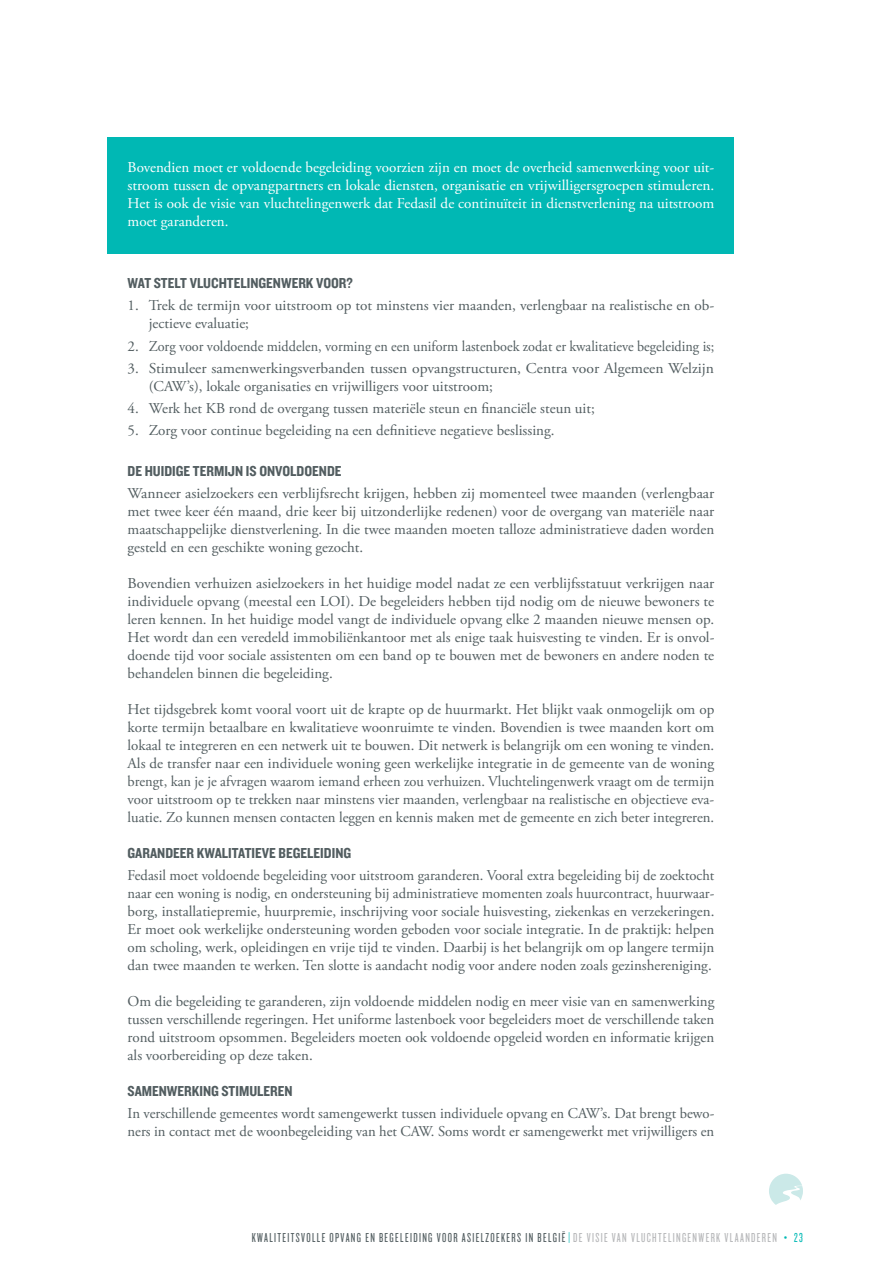
<style>
.page{position:relative;width:893px;height:1263px;background:#fff}
.page>*{position:absolute;margin:0;border:0;box-sizing:border-box;transform-origin:0 0}
.t1{font:15px/18px "Adobe Garamond Pro";color:#525d60;text-align:justify}
.t2{font:15px/18px "Adobe Garamond Pro";color:#525d60;text-align:justify;scale:1.04 1}
.t3{font:15px/18px "Adobe Garamond Pro";color:#fff;text-align:justify}
.t4{font:15px "Knockout HTF50 Welterweight";color:#525d60}
.t5{font:13.5px "Knockout HTF27 Junior Bantamwt";letter-spacing:.1em;color:#525d60}
.s1{color:#00b8b4}
.s2{color:#b6b7b9}
</style>
<div class="page">
<svg style="left:769px;top:1174px;width:34px;height:31px"></svg>
<div style="left:108px;top:137px;width:626px;height:117px;background:#00b8b4"></div>
<p class="t3" style="left:128px;top:159px;width:588px">Bovendien moet er voldoende begeleiding voorzien zijn en moet de overheid samenwerking voor uit&shy;stroom tussen de opvangpartners en lokale diensten, organisatie en vrijwilligersgroepen stimuleren.<br>Het is ook de visie van vluchtelingenwerk dat Fedasil de continuïteit in dienstverlening na uitstroom moet garanderen.</p>
<p class="t4" style="left:128px;top:275px;width:227px">WAT STELT VLUCHTELINGENWERK VOOR?</p>
<p class="t1" style="left:149px;top:297px;width:567px;text-indent:-21px">1. Trek de termijn voor uitstroom op tot minstens vier maanden, verlengbaar na realistische en ob&shy;jectieve evaluatie;</p>
<p class="t1" style="left:128px;top:337px;width:588px">2. Zorg voor voldoende middelen, vorming en een uniform lastenboek zodat er kwalitatieve begeleiding is;</p>
<p class="t1" style="left:149px;top:359px;width:567px;text-indent:-21px">3. Stimuleer samenwerkingsverbanden tussen opvangstructuren, Centra voor Algemeen Welzijn (CAW’s), lokale organisaties en vrijwilligers voor uitstroom;</p>
<p class="t1" style="left:128px;top:400px;width:469px">4. Werk het KB rond de overgang tussen materiële steun en financiële steun uit;</p>
<p class="t1" style="left:128px;top:422px;width:428px">5. Zorg voor continue begeleiding na een definitieve negatieve beslissing.</p>
<p class="t4" style="left:128px;top:463px;width:216px">DE HUIDIGE TERMIJN IS ONVOLDOENDE</p>
<p class="t2" style="left:128px;top:485px;width:566px">Wanneer asielzoekers een verblijfsrecht krijgen, hebben zij momenteel twee maanden (verlengbaar met twee keer één maand, drie keer bij uitzonderlijke redenen) voor de overgang van materiële naar maatschappelijke dienstverlening. In die twee maanden moeten talloze administratieve daden worden gesteld en een geschikte woning gezocht.</p>
<p class="t1" style="left:128px;top:575px;width:588px">Bovendien verhuizen asielzoekers in het huidige model nadat ze een verblijfsstatuut verkrijgen naar individuele opvang (meestal een LOI). De begeleiders hebben tijd nodig om de nieuwe bewoners te leren kennen. In het huidige model vangt de individuele opvang elke 2 maanden nieuwe mensen op.<br>Het wordt dan een veredeld immobiliënkantoor met als enige taak huisvesting te vinden. Er is onvol&shy;doende tijd voor sociale assistenten om een band op te bouwen met de bewoners en andere noden te behandelen binnen die begeleiding.</p>
<p class="t1" style="left:128px;top:701px;width:588px">Het tijdsgebrek komt vooral voort uit de krapte op de huurmarkt. Het blijkt vaak onmogelijk om op korte termijn betaalbare en kwalitatieve woonruimte te vinden. Bovendien is twee maanden kort om lokaal te integreren en een netwerk uit te bouwen. Dit netwerk is belangrijk om een woning te vinden.<br>Als de transfer naar een individuele woning geen werkelijke integratie in de gemeente van de woning brengt, kan je je afvragen waarom iemand erheen zou verhuizen. Vluchtelingenwerk vraagt om de termijn voor uitstroom op te trekken naar minstens vier maanden, verlengbaar na realistische en objectieve eva&shy;luatie. Zo kunnen mensen contacten leggen en kennis maken met de gemeente en zich beter integreren.</p>
<p class="t4" style="left:128px;top:845px;width:225px">GARANDEER KWALITATIEVE BEGELEIDING</p>
<p class="t1" style="left:128px;top:867px;width:588px">Fedasil moet voldoende begeleiding voor uitstroom garanderen. Vooral extra begeleiding bij de zoektocht naar een woning is nodig, en ondersteuning bij administratieve momenten zoals huurcontract, huurwaar&shy;borg, installatiepremie, huurpremie, inschrijving voor sociale huisvesting, ziekenkas en verzekeringen.<br>Er moet ook werkelijke ondersteuning worden geboden voor sociale integratie. In de praktijk: helpen om scholing, werk, opleidingen en vrije tijd te vinden. Daarbij is het belangrijk om op langere termijn dan twee maanden te werken. Ten slotte is aandacht nodig voor andere noden zoals gezinshereniging.</p>
<p class="t1" style="left:128px;top:993px;width:588px">Om die begeleiding te garanderen, zijn voldoende middelen nodig en meer visie van en samenwerking tussen verschillende regeringen. Het uniforme lastenboek voor begeleiders moet de verschillende taken rond uitstroom opsommen. Begeleiders moeten ook voldoende opgeleid worden en informatie krijgen als voorbereiding op deze taken.</p>
<p class="t4" style="left:128px;top:1083px;width:167px">SAMENWERKING STIMULEREN</p>
<p class="t1" style="left:128px;top:1105px;width:588px">In verschillende gemeentes wordt samengewerkt tussen individuele opvang en CAW’s. Dat brengt bewo&shy;ners in contact met de woonbegeleiding van het CAW. Soms wordt er samengewerkt met vrijwilligers en</p>
<p class="t5" style="left:252px;top:1231px;width:553px">KWALITEITSVOLLE OPVANG EN BEGELEIDING VOOR ASIELZOEKERS IN BELGIË <span class="s1">|</span> <span class="s2">DE VISIE VAN VLUCHTELINGENWERK VLAANDEREN</span> <span class="s1">• 23</span></p>
</div>
